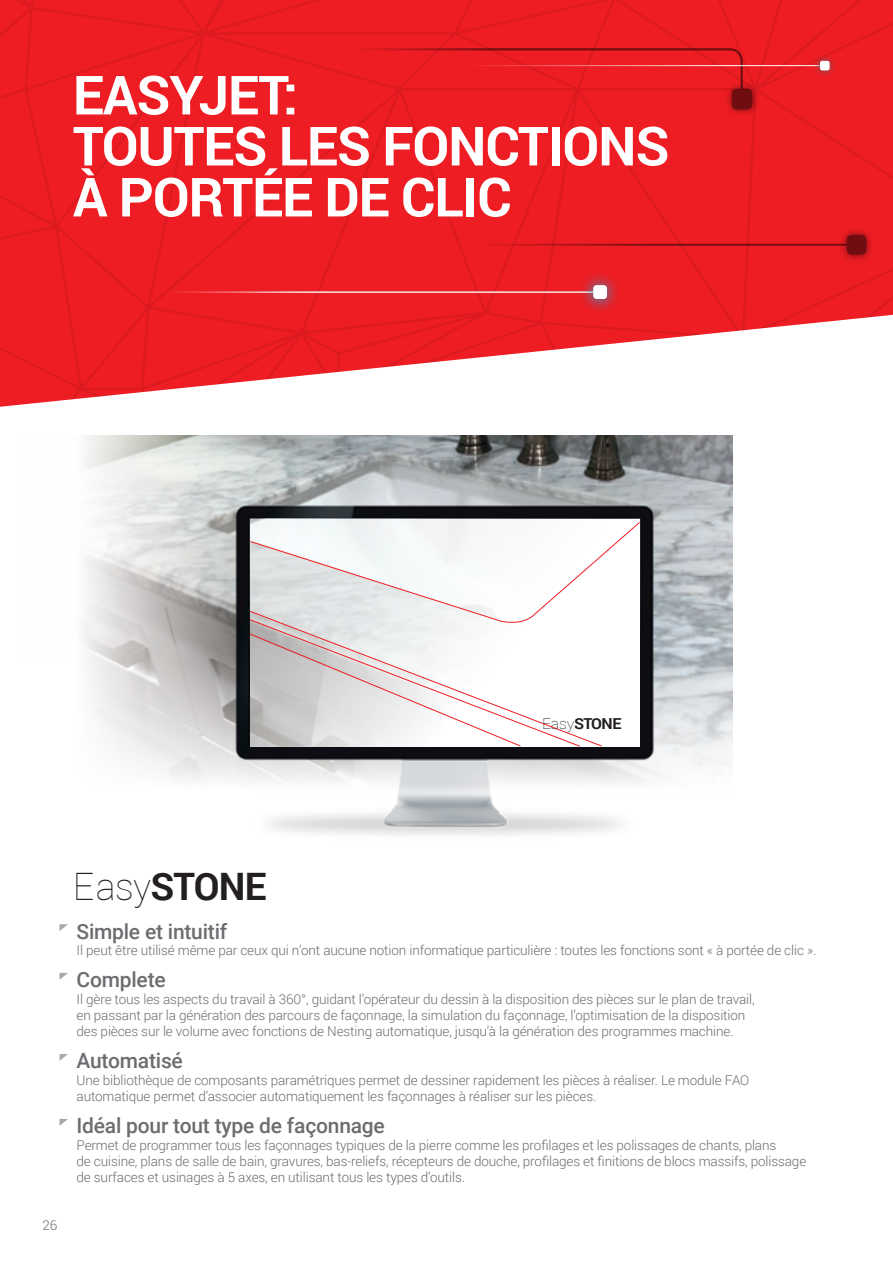
<style>
.page{position:relative;width:893px;height:1263px;background:#fff}
.page>*{position:absolute;margin:0;border:0;box-sizing:border-box;transform-origin:0 0}
.t1{font:700 54px/51px "Roboto";letter-spacing:-.02em;color:#fff}
.t2{font:700 37.8px "Roboto";letter-spacing:-.02em;color:#231f20}
.t3{font:500 21px "Roboto";letter-spacing:-.01em;color:#6c6d70}
.t4{font:700 15.15px "Roboto";letter-spacing:-.05em;color:#231f20;scale:1.05 1}
.t5{font:300 13.5px/16.2px "Roboto";letter-spacing:-.01em;color:#6c6d70}
.s1{font-weight:100}
</style>
<div class="page">
<svg style="left:0;top:0;width:893px;height:407px;background:#ee373c"></svg>
<div style="left:724px;top:81px;width:35px;height:36px;background:#231f20;opacity:.75"></div>
<div style="left:732px;top:89px;width:20px;height:20px;background:#700d10;border-radius:5px"></div>
<hr style="left:0;top:65px;width:820px;height:1px;background:#fff">
<svg style="left:813px;top:54px;width:23px;height:23px"></svg>
<div style="left:820px;top:61px;width:10px;height:9px;background:#fff;border-radius:2px"></div>
<hr style="left:145px;top:291px;width:448px;height:2px;background:#fff">
<svg style="left:579px;top:271px;width:42px;height:42px;background:#dc2a34"></svg>
<div style="left:593px;top:285px;width:14px;height:14px;background:#fff;border-radius:3px"></div>
<div style="left:838px;top:227px;width:37px;height:36px;background:#231f20;opacity:.75"></div>
<div style="left:847px;top:235px;width:19px;height:20px;background:#700d10;border-radius:5px"></div>
<hr style="left:454px;top:244px;width:393px;height:2px;background:#4b4c4d">
<img style="left:83px;top:435px;width:649px;height:346px">
<img style="left:204px;top:477px;width:481px;height:358px">
<svg style="left:250px;top:518px;width:390px;height:229px"></svg>
<svg style="left:60px;top:924px;width:8px;height:7px"></svg>
<svg style="left:60px;top:973px;width:8px;height:7px"></svg>
<svg style="left:60px;top:1054px;width:8px;height:7px"></svg>
<svg style="left:60px;top:1119px;width:8px;height:7px"></svg>
<p class="t1" style="left:73px;top:68px;width:598px">EASYJET:<br>TOUTES LES FONCTIONS<br>À PORTÉE DE CLIC</p>
<p class="t4" style="left:542px;top:713px;width:77px"><span class="s1">Easy</span>STONE</p>
<p class="t5" style="left:42px;top:1216px;width:16px">26</p>
<p class="t2" style="left:73px;top:860px;width:195px"><span class="s1">Easy</span>STONE</p>
<p class="t3" style="left:77px;top:916px;width:152px">Simple et intuitif</p>
<p class="t5" style="left:77px;top:941px;width:741px">Il peut être utilisé même par ceux qui n’ont aucune notion informatique particulière : toutes les fonctions sont « à portée de clic ».</p>
<p class="t3" style="left:77px;top:965px;width:91px">Complete</p>
<p class="t5" style="left:77px;top:990px;width:680px">Il gère tous les aspects du travail à 360°, guidant l’opérateur du dessin à la disposition des pièces sur le plan de travail, en passant par la génération des parcours de façonnage, la simulation du façonnage, l’optimisation de la disposition des pièces sur le volume avec fonctions de Nesting automatique, jusqu’à la génération des programmes machine.</p>
<p class="t3" style="left:77px;top:1046px;width:108px">Automatisé</p>
<p class="t5" style="left:77px;top:1071px;width:674px">Une bibliothèque de composants paramétriques permet de dessiner rapidement les pièces à réaliser. Le module FAO automatique permet d’associer automatiquement les façonnages à réaliser sur les pièces.</p>
<p class="t3" style="left:77px;top:1111px;width:310px">Idéal pour tout type de façonnage</p>
<p class="t5" style="left:77px;top:1136px;width:731px">Permet de programmer tous les façonnages typiques de la pierre comme les profilages et les polissages de chants, plans<br>de cuisine, plans de salle de bain, gravures, bas-reliefs, récepteurs de douche, profilages et finitions de blocs massifs, polissage de surfaces et usinages à 5 axes, en utilisant tous les types d’outils.</p>
</div>
